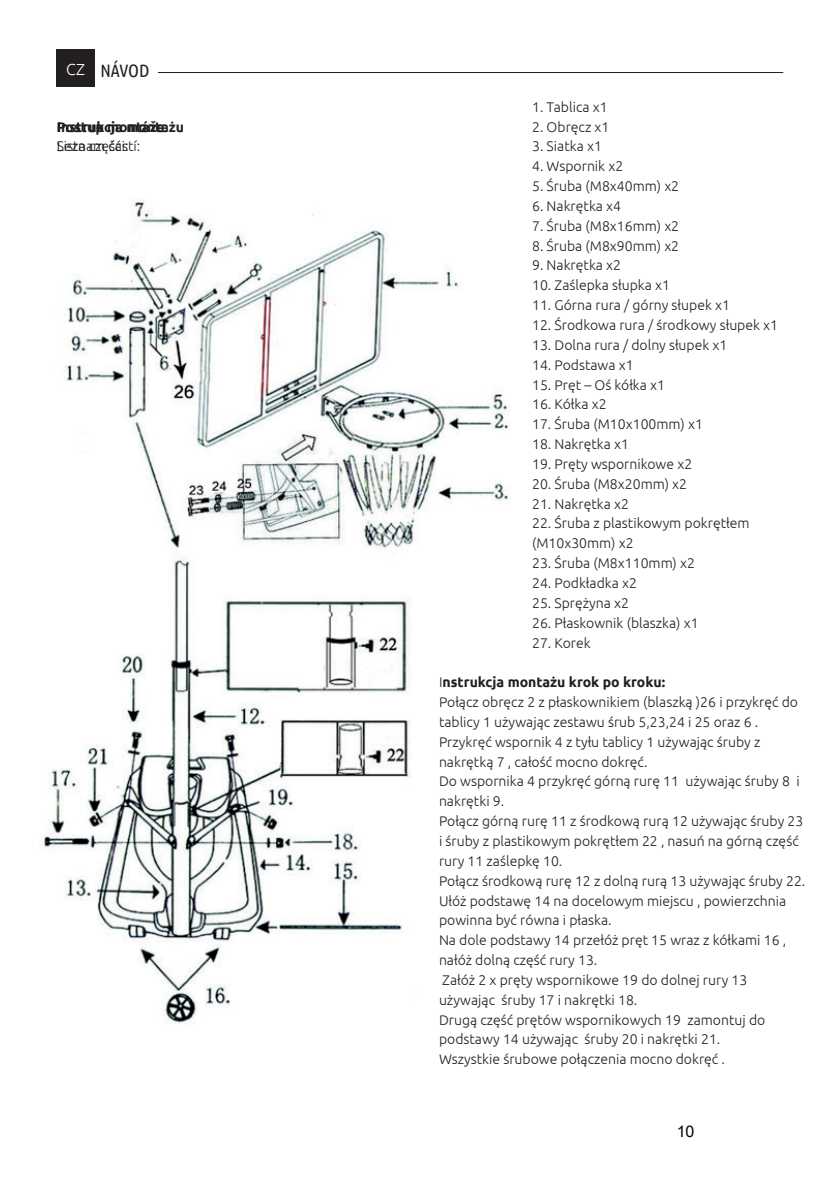
<style>
.page{position:relative;width:840px;height:1191px;background:#fff}
.page>*{position:absolute;margin:0;border:0;box-sizing:border-box;transform-origin:0 0}
.t1{font:18px "Ubuntu Condensed";letter-spacing:-.005em;color:#231f20}
.t2{font:16px "Arial";color:#000}
.t3{font:300 14px/19.8px "Ubuntu";color:#231f20}
.t4{font:700 14px "Ubuntu";color:#231f20}
.s1{font-family:"Ubuntu";font-weight:300;font-size:16px;color:#fff}
.s2{font-weight:700}
</style>
<div class="page">
<hr style="left:57px;top:72px;width:725px;height:1px;background:#231f20">
<div style="left:57px;top:49px;width:38px;height:38px;background:#231f20"></div>
<div style="left:95px;top:49px;width:62px;height:38px;background:#fff"></div>
<img style="left:41px;top:200px;width:469px;height:824px">
<p class="t1" style="left:66px;top:59px;width:85px"><span class="s1">CZ</span> NÁVOD</p>
<p class="t4" style="left:57px;top:118px;width:109px">Post p montáže</p>
<p class="t3" style="left:57px;top:136px;width:85px">Seznam částí:</p>
<p class="t4" style="left:57px;top:118px;width:129px">Instrukcja montażu</p>
<p class="t3" style="left:57px;top:136px;width:73px">Lista części:</p>
<p class="t3" style="left:532px;top:96px;width:77px">1. Tablica x1</p>
<p class="t3" style="left:532px;top:116px;width:79px">2. Obręcz x1</p>
<p class="t3" style="left:532px;top:136px;width:71px">3. Siatka x1</p>
<p class="t3" style="left:532px;top:156px;width:93px">4. Wspornik x2</p>
<p class="t3" style="left:532px;top:176px;width:148px">5. Śruba (M8x40mm) x2</p>
<p class="t3" style="left:532px;top:196px;width:90px">6. Nakrętka x4</p>
<p class="t3" style="left:532px;top:215px;width:148px">7. Śruba (M8x16mm) x2</p>
<p class="t3" style="left:532px;top:235px;width:148px">8. Śruba (M8x90mm) x2</p>
<p class="t3" style="left:532px;top:255px;width:90px">9. Nakrętka x2</p>
<p class="t3" style="left:532px;top:275px;width:139px">10. Zaślepka słupka x1</p>
<p class="t3" style="left:532px;top:295px;width:199px">11. Górna rura / górny słupek x1</p>
<p class="t3" style="left:532px;top:315px;width:247px">12. Środkowa rura / środkowy słupek x1</p>
<p class="t3" style="left:532px;top:334px;width:197px">13. Dolna rura / dolny słupek x1</p>
<p class="t3" style="left:532px;top:354px;width:103px">14. Podstawa x1</p>
<p class="t3" style="left:532px;top:374px;width:134px">15. Pręt – Oś kółka x1</p>
<p class="t3" style="left:532px;top:394px;width:76px">16. Kółka x2</p>
<p class="t3" style="left:532px;top:414px;width:172px">17. Śruba (M10x100mm) x1</p>
<p class="t3" style="left:532px;top:434px;width:98px">18. Nakrętka x1</p>
<p class="t3" style="left:532px;top:454px;width:161px">19. Pręty wspornikowe x2</p>
<p class="t3" style="left:532px;top:473px;width:156px">20. Śruba (M8x20mm) x2</p>
<p class="t3" style="left:532px;top:493px;width:98px">21. Nakrętka x2</p>
<p class="t3" style="left:532px;top:513px;width:219px">22. Śruba z plastikowym pokrętłem (M10x30mm) x2</p>
<p class="t3" style="left:532px;top:553px;width:164px">23. Śruba (M8x110mm) x2</p>
<p class="t3" style="left:532px;top:573px;width:106px">24. Podkładka x2</p>
<p class="t3" style="left:532px;top:592px;width:98px">25. Sprężyna x2</p>
<p class="t3" style="left:532px;top:612px;width:168px">26. Płaskownik (blaszka) x1</p>
<p class="t3" style="left:532px;top:632px;width:60px">27. Korek</p>
<p class="t3" style="left:439px;top:672px;width:367px">I<span class="s2">nstrukcja montażu krok po kroku:<br></span>Połącz obręcz 2 z płaskownikiem (blaszką )26 i przykręć do tablicy 1 używając zestawu śrub 5,23,24 i 25 oraz 6 .<br>Przykręć wspornik 4 z tyłu tablicy 1 używając śruby z nakrętką 7 , całość mocno dokręć.<br>Do wspornika 4 przykręć górną rurę 11 używając śruby 8 i nakrętki 9.<br>Połącz górną rurę 11 z środkową rurą 12 używając śruby 23 i śruby z plastikowym pokrętłem 22 , nasuń na górną część rury 11 zaślepkę 10.<br>Połącz środkową rurę 12 z dolną rurą 13 używając śruby 22.<br>Ułóż podstawę 14 na docelowym miejscu , powierzchnia powinna być równa i płaska.<br>Na dole podstawy 14 przełóż pręt 15 wraz z kółkami 16 , nałóż dolną część rury 13.<br>Załóż 2 x pręty wspornikowe 19 do dolnej rury 13<br>używając śruby 17 i nakrętki 18.<br>Drugą część prętów wspornikowych 19 zamontuj do podstawy 14 używając śruby 20 i nakrętki 21.<br>Wszystkie śrubowe połączenia mocno dokręć .</p>
<p class="t2" style="left:676px;top:1120px;width:19px">10</p>
</div>
